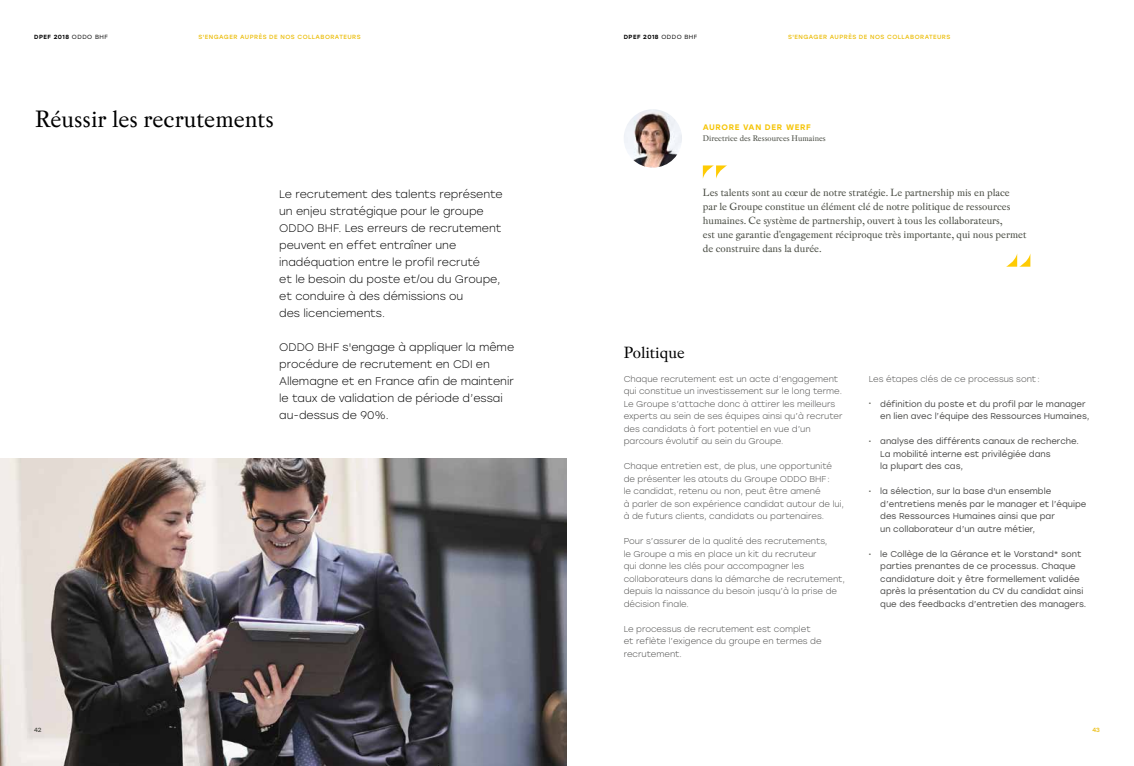
<style>
.page{position:relative;width:1134px;height:766px;background:#fff}
.page>*{position:absolute;margin:0;border:0;box-sizing:border-box;transform-origin:0 0}
.t1{font:25px "Pradell";color:#000}
.t2{font:17.2px "Pradell";color:#000}
.t3{font:300 11px/17px "Stolzl";color:#000}
.t4{font:11px/14px "Pradell";color:#484b42}
.t5{font:8.6px "Pradell";color:#484b42}
.t6{font:300 8.5px/12.5px "Stolzl";color:#4a4a49}
.t7{font:8.5px/12.5px "Stolzl";color:#4a4a49}
.t8{font:500 8px "Stolzl";letter-spacing:.08em;color:#f5c405}
.t9{font:7px "Pradell";color:#61635b}
.t10{font:6px "Stolzl";letter-spacing:.08em;color:#ebbc06}
.t11{font:500 6px "Stolzl";letter-spacing:.08em;color:#000}
.t12{font:6px "Stolzl";color:#484b42}
.t13{font:6px "Stolzl";color:#ebbc0a}
.s1{font-weight:400}
</style>
<div class="page">
<img style="left:0;top:458px;width:567px;height:307px">
<img style="left:624px;top:109px;width:58px;height:58px;border-radius:29px">
<svg style="left:703px;top:165px;width:24px;height:14px"></svg>
<svg style="left:1007px;top:254px;width:23px;height:12px"></svg>
<p class="t10" style="left:198px;top:32px;width:164px">S'ENGAGER AUPRÈS DE NOS COLLABORATEURS</p>
<p class="t11" style="left:34px;top:32px;width:75px">DPEF 2018 <span class="s1">ODDO BHF</span></p>
<p class="t11" style="left:624px;top:32px;width:75px">DPEF 2018 <span class="s1">ODDO BHF</span></p>
<p class="t10" style="left:788px;top:32px;width:164px">S'ENGAGER AUPRÈS DE NOS COLLABORATEURS</p>
<h1 class="t1" style="left:35px;top:103px;width:240px">Réussir les recrutements</h1>
<p class="t12" style="left:34px;top:725px;width:9px">42</p>
<p class="t3" style="left:279px;top:185px;width:225px">Le recrutement des talents représente un enjeu stratégique pour le groupe ODDO BHF. Les erreurs de recrutement peuvent en effet entraîner une inadéquation entre le profil recruté<br>et le besoin du poste et/ou du Groupe, et conduire à des démissions ou<br>des licenciements.</p>
<p class="t3" style="left:279px;top:338px;width:236px">ODDO BHF s'engage à appliquer la même procédure de recrutement en CDI en Allemagne et en France afin de maintenir le taux de validation de période d’essai au-dessus de 90%.</p>
<p class="t8" style="left:703px;top:121px;width:110px">AURORE VAN DER WERF</p>
<p class="t5" style="left:703px;top:133px;width:124px">Directrice des Ressources Humaines</p>
<p class="t4" style="left:703px;top:185px;width:325px">Les talents sont au cœur de notre stratégie. Le partnership mis en place par le Groupe constitue un élément clé de notre politique de ressources humaines. Ce système de partnership, ouvert à tous les collaborateurs,<br>est une garantie d'engagement réciproque très importante, qui nous permet de construire dans la durée.</p>
<h2 class="t2" style="left:624px;top:341px;width:63px">Politique</h2>
<p class="t6" style="left:624px;top:372px;width:220px">Chaque recrutement est un acte d’engagement qui constitue un investissement sur le long terme.<br>Le Groupe s’attache donc à attirer les meilleurs experts au sein de ses équipes ainsi qu’à recruter des candidats à fort potentiel en vue d’un parcours évolutif au sein du Groupe.</p>
<p class="t6" style="left:624px;top:459px;width:222px">Chaque entretien est, de plus, une opportunité de présenter les atouts du Groupe ODDO BHF :<br>le candidat, retenu ou non, peut être amené<br>à parler de son expérience candidat autour de lui, à de futurs clients, candidats ou partenaires.</p>
<p class="t6" style="left:624px;top:534px;width:223px">Pour s’assurer de la qualité des recrutements,<br>le Groupe a mis en place un kit du recruteur<br>qui donne les clés pour accompagner les collaborateurs dans la démarche de recrutement, depuis la naissance du besoin jusqu’à la prise de décision finale.</p>
<p class="t6" style="left:624px;top:622px;width:199px">Le processus de recrutement est complet et reflète l’exigence du groupe en termes de recrutement.</p>
<p class="t6" style="left:869px;top:372px;width:172px">Les étapes clés de ce processus sont :</p>
<p class="t7" style="left:880px;top:397px;width:211px">définition du poste et du profil par le manager en lien avec l’équipe des Ressources Humaines,</p>
<p class="t7" style="left:880px;top:434px;width:200px">analyse des différents canaux de recherche.<br>La mobilité interne est privilégiée dans<br>la plupart des cas,</p>
<p class="t7" style="left:880px;top:484px;width:208px">la sélection, sur la base d'un ensemble d’entretiens menés par le manager et l’équipe des Ressources Humaines ainsi que par<br>un collaborateur d’un autre métier,</p>
<p class="t7" style="left:880px;top:547px;width:208px">le Collège de la Gérance et le Vorstand* sont parties prenantes de ce processus. Chaque candidature doit y être formellement validée après la présentation du CV du candidat ainsi que des feedbacks d’entretien des managers.</p>
<p class="t9" style="left:869px;top:398px;width:4px">•</p>
<p class="t9" style="left:869px;top:436px;width:4px">•</p>
<p class="t9" style="left:869px;top:486px;width:4px">•</p>
<p class="t9" style="left:869px;top:549px;width:4px">•</p>
<p class="t13" style="left:1092px;top:725px;width:9px">43</p>
</div>
